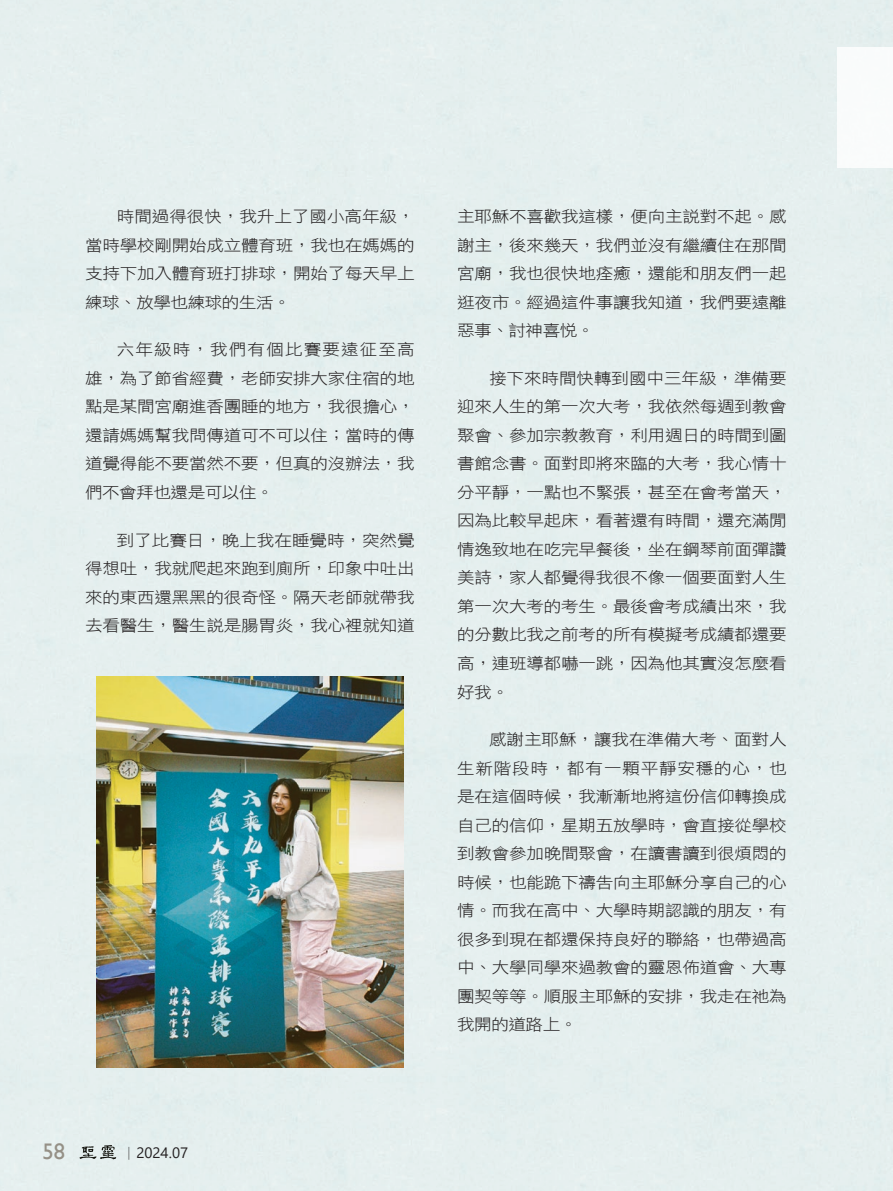
<style>
.page{position:relative;width:893px;height:1191px;background:#e5efef}
.page>*{position:absolute;margin:0;border:0;box-sizing:border-box;transform-origin:0 0}
.t1{font:22.5px "Gill Sans";color:#959086}
.t2{font:15.75px/28.5px "DF Hei W3 WIN BF";letter-spacing:-.01em;color:#231f20;text-align:justify;scale:1.11 1}
.t3{font:15px "Segoe UI";color:#231f20}
.s1{font-family:"Adobe Ming Std";font-weight:300}
</style>
<div class="page">
<div style="left:838px;top:47px;width:55px;height:120px;background:#fff"></div>
<img style="left:97px;top:676px;width:306px;height:391px">
<svg style="left:80px;top:1145px;width:36px;height:14px"></svg>
<p class="t2" style="left:85px;top:202px;width:298px;text-indent:32px">時間過得很快，我升上了國小高年級，當時學校剛開始成立體育班，我也在媽媽的支持下加入體育班打排球，開始了每天早上練球、放學也練球的生活。</p>
<p class="t2" style="left:85px;top:335px;width:298px;text-indent:32px">六年級時，我們有個比賽要遠征至高雄，為了節省經費，老師安排大家住宿的地點是某間宮廟進香團睡的地方，我很擔心，還請媽媽幫我問傳道可不可以住；當時的傳道覺得能不要當然不要，但真的沒辦法，我們不會拜也還是可以住。</p>
<p class="t2" style="left:85px;top:525px;width:298px;text-indent:32px">到了比賽日，晚上我在睡覺時，突然覺得想吐，我就爬起來跑到廁所，印象中吐出來的東西還黑黑的很奇怪。隔天老師就帶我去看醫生，醫生說是腸胃炎，我心裡就知道</p>
<p class="t2" style="left:457px;top:202px;width:298px">主耶穌不喜歡我這樣，便向主說對不起。感謝主，後來幾天，我們並沒有繼續住在那間宮廟，我也很快地痊癒，還能和朋友們一起逛夜市。經過這件事讓我知道，我們要遠離惡事、討神喜悅。</p>
<p class="t2" style="left:457px;top:364px;width:298px;text-indent:32px">接下來時間快轉到國中三年級，準備要迎來人生的第一次大考，我依然每週到教會聚會、參加宗教教育，利用週日的時間到圖書館念書。面對即將來臨的大考，我心情十分平靜，一點也不緊張，甚至在會考當天，因為比較早起床，看著還有時間，還充滿閒情逸致地在吃完早餐後，坐在鋼琴前面彈讚美詩，家人都覺得我很不像一個要面對人生第一次大考的考生。最後會考成績出來，我的分數比我之前考的所有模擬考成績都還要高，連班導都嚇一跳，因為他其實沒怎麼看好我。</p>
<p class="t2" style="left:457px;top:725px;width:298px;text-indent:32px">感謝主耶穌，讓我在準備大考、面對人生新階段時，都有一顆平靜安穩的心，也是在這個時候，我漸漸地將這份信仰轉換成自己的信仰，星期五放學時，會直接從學校到教會參加晚間聚會，在讀書讀到很煩悶的時候，也能跪下禱告向主耶穌分享自己的心情。而我在高中、大學時期認識的朋友，有很多到現在都還保持良好的聯絡，也帶過高中、大學同學來過教會的靈恩佈道會、大專團契等等。順服主耶穌的安排，我走在祂為我開的道路上。</p>
<h1 class="t1" style="left:43px;top:1138px;width:24px">58</h1>
<p class="t3" style="left:121px;top:1138px;width:68px"><span class="s1">｜</span>2024.07</p>
</div>
